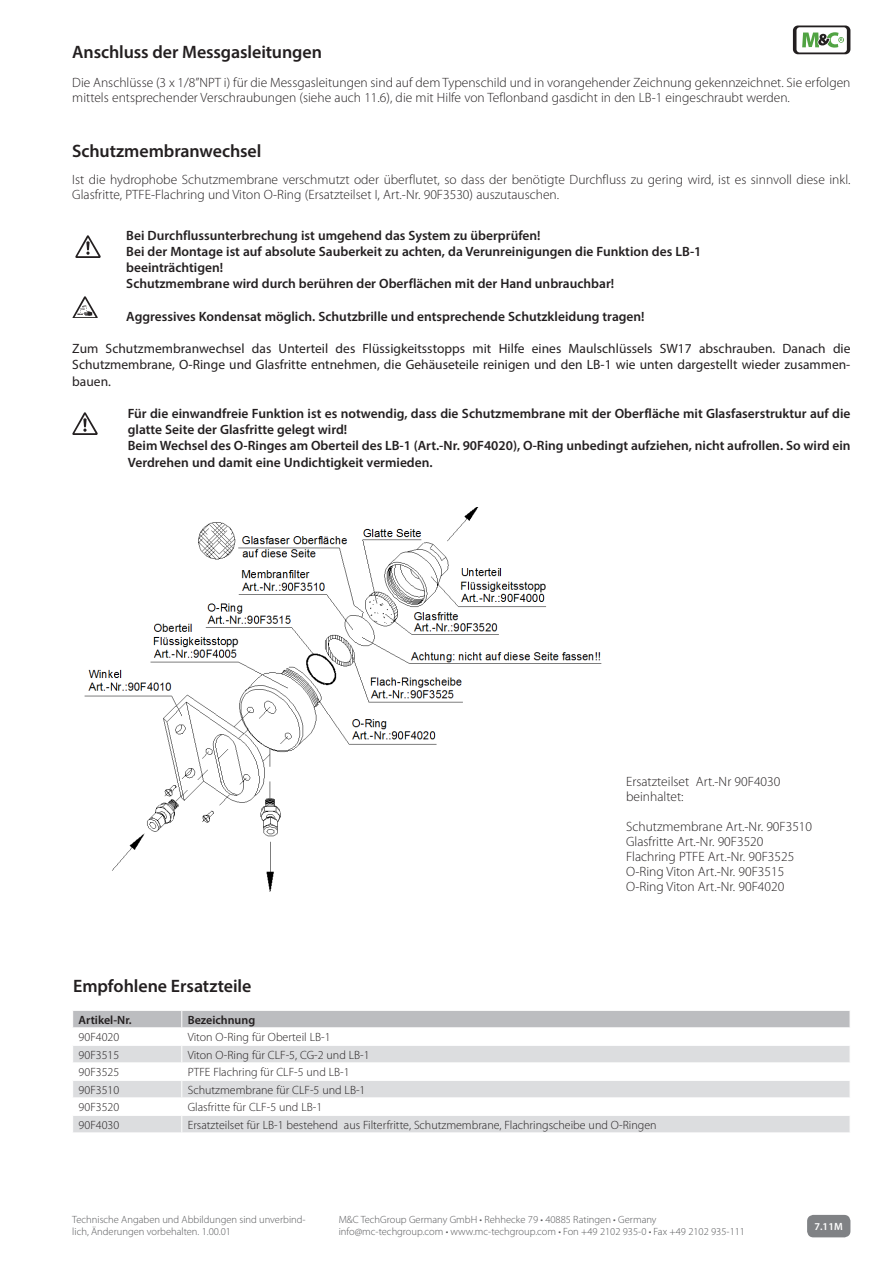
<style>
.page{position:relative;width:893px;height:1263px;background:#fff}
.page>*{position:absolute;margin:0;border:0;box-sizing:border-box;transform-origin:0 0}
._2_-_1_Body_HL{font:600 18px "Myriad Pro";letter-spacing:-.005em;color:#231f20}
._1_-_3_Body_Text{font:300 13.5px/15px "Myriad Pro";color:#231f20}
.t1{font:600 13.5px/16.2px "Myriad Pro";color:#231f20}
.t2{font:13.5px/16.2px "Myriad Pro";color:#231f20;text-align:justify}
._2_-_1_Table_Item{font:300 12px "Myriad Pro";color:#231f20}
._2_-_1_Table_HL{font:600 12px "Myriad Pro";color:#231f20}
.t3{font:11.55px "Arial";color:#000}
._1_-_4_Footer{font:300 10.5px/12px "Myriad Pro";color:#57585a}
._1_-_4_Footer-2{font:600 10.5px "Myriad Pro";color:#fff}
</style>
<div class="page">
<svg style="left:793px;top:26px;width:57px;height:28px"></svg>
<div style="left:807px;top:1215px;width:43px;height:22px;background:#808285;border-radius:6px"></div>
<img style="left:84px;top:507px;width:518px;height:385px">
<svg style="left:73px;top:1010px;width:777px;height:122px"></svg>
<img style="left:75px;top:236px;width:25px;height:21px">
<img style="left:72px;top:296px;width:25px;height:22px">
<img style="left:72px;top:412px;width:25px;height:22px">
<p class="_2_-_1_Body_HL" style="left:72px;top:41px;width:251px">Anschluss der Messgasleitungen</p>
<p class="_1_-_3_Body_Text" style="left:72px;top:75px;width:780px">Die Anschlüsse (3 x 1/8”NPT i) für die Messgasleitungen sind auf dem Typenschild und in vorangehender Zeichnung gekennzeichnet. Sie erfolgen mittels entsprechender Verschraubungen (siehe auch 11.6), die mit Hilfe von Teflonband gasdicht in den LB-1 eingeschraubt werden.</p>
<p class="_2_-_1_Body_HL" style="left:72px;top:140px;width:191px">Schutzmembranwechsel</p>
<p class="_1_-_3_Body_Text" style="left:72px;top:172px;width:780px">Ist die hydrophobe Schutzmembrane verschmutzt oder überflutet, so dass der benötigte Durchfluss zu gering wird, ist es sinnvoll diese inkl.<br>Glasfritte, PTFE-Flachring und Viton O-Ring (Ersatzteilset I, Art.-Nr. 90F3530) auszutauschen.</p>
<p class="t1" style="left:126px;top:227px;width:416px">Bei Durchflussunterbrechung ist umgehend das System zu überprüfen!</p>
<p class="t1" style="left:126px;top:243px;width:577px">Bei der Montage ist auf absolute Sauberkeit zu achten, da Verunreinigungen die Funktion des LB-1</p>
<p class="t1" style="left:126px;top:259px;width:98px">beeinträchtigen!</p>
<p class="t1" style="left:126px;top:275px;width:489px">Schutzmembrane wird durch berühren der Oberflächen mit der Hand unbrauchbar!</p>
<p class="t1" style="left:126px;top:308px;width:520px">Aggressives Kondensat möglich. Schutzbrille und entsprechende Schutzkleidung tragen!</p>
<p class="t2" style="left:72px;top:340px;width:780px">Zum Schutzmembranwechsel das Unterteil des Flüssigkeitsstopps mit Hilfe eines Maulschlüssels SW17 abschrauben. Danach die Schutzmembrane, O-Ringe und Glasfritte entnehmen, die Gehäuseteile reinigen und den LB-1 wie unten dargestellt wieder zusammen&shy;bauen.</p>
<p class="t1" style="left:128px;top:405px;width:724px">Für die einwandfreie Funktion ist es notwendig, dass die Schutzmembrane mit der Oberfläche mit Glasfaserstruktur auf die glatte Seite der Glasfritte gelegt wird!</p>
<p class="t1" style="left:128px;top:437px;width:724px">Beim Wechsel des O-Ringes am Oberteil des LB-1 (Art.-Nr. 90F4020), O-Ring unbedingt aufziehen, nicht aufrollen. So wird ein<br>Verdrehen und damit eine Undichtigkeit vermieden.</p>
<p class="t3" style="left:232px;top:634px;width:8px">p</p>
<p class="_2_-_1_Body_HL" style="left:73px;top:974px;width:180px">Empfohlene Ersatzteile</p>
<p class="t3" style="left:540px;top:578px;width:8px">p</p>
<p class="_1_-_3_Body_Text" style="left:626px;top:774px;width:156px">Ersatzteilset Art.-Nr 90F4030</p>
<p class="_1_-_3_Body_Text" style="left:626px;top:789px;width:59px">beinhaltet:</p>
<p class="_1_-_3_Body_Text" style="left:626px;top:819px;width:187px">Schutzmembrane Art.-Nr. 90F3510</p>
<p class="_1_-_3_Body_Text" style="left:626px;top:834px;width:139px">Glasfritte Art.-Nr. 90F3520</p>
<p class="_1_-_3_Body_Text" style="left:626px;top:849px;width:170px">Flachring PTFE Art.-Nr. 90F3525</p>
<p class="_1_-_3_Body_Text" style="left:626px;top:864px;width:160px">O-Ring Viton Art.-Nr. 90F3515</p>
<p class="_1_-_3_Body_Text" style="left:626px;top:879px;width:160px">O-Ring Viton Art.-Nr. 90F4020</p>
<p class="_2_-_1_Table_HL" style="left:79px;top:1012px;width:55px">Artikel-Nr.</p>
<p class="_2_-_1_Table_HL" style="left:188px;top:1012px;width:69px">Bezeichnung</p>
<p class="_2_-_1_Table_Item" style="left:79px;top:1030px;width:42px">90F4020</p>
<p class="_2_-_1_Table_Item" style="left:188px;top:1030px;width:144px">Viton O-Ring für Oberteil LB-1</p>
<p class="_2_-_1_Table_Item" style="left:79px;top:1048px;width:42px">90F3515</p>
<p class="_2_-_1_Table_Item" style="left:188px;top:1048px;width:183px">Viton O-Ring für CLF-5, CG-2 und LB-1</p>
<p class="_2_-_1_Table_Item" style="left:79px;top:1065px;width:42px">90F3525</p>
<p class="_2_-_1_Table_Item" style="left:188px;top:1065px;width:163px">PTFE Flachring für CLF-5 und LB-1</p>
<p class="_2_-_1_Table_Item" style="left:79px;top:1083px;width:42px">90F3510</p>
<p class="_2_-_1_Table_Item" style="left:188px;top:1083px;width:179px">Schutzmembrane für CLF-5 und LB-1</p>
<p class="_2_-_1_Table_Item" style="left:79px;top:1100px;width:42px">90F3520</p>
<p class="_2_-_1_Table_Item" style="left:188px;top:1100px;width:136px">Glasfritte für CLF-5 und LB-1</p>
<p class="_2_-_1_Table_Item" style="left:79px;top:1118px;width:42px">90F4030</p>
<p class="_2_-_1_Table_Item" style="left:188px;top:1118px;width:470px">Ersatzteilset für LB-1 bestehend aus Filterfritte, Schutzmembrane, Flachringscheibe und O-Ringen</p>
<p class="_1_-_4_Footer" style="left:72px;top:1213px;width:235px">Technische Angaben und Abbildungen sind unverbind&shy;lich, Änderungen vorbehalten. 1.00.01</p>
<p class="_1_-_4_Footer" style="left:339px;top:1213px;width:408px">M&amp;C TechGroup Germany GmbH • Rehhecke 79 • 40885 Ratingen • Germany info@mc-techgroup.com • www.mc-techgroup.com • Fon +49 2102 935-0 • Fax +49 2102 935-111</p>
<p class="_1_-_4_Footer-2" style="left:814px;top:1220px;width:30px">7.11M</p>
</div>
